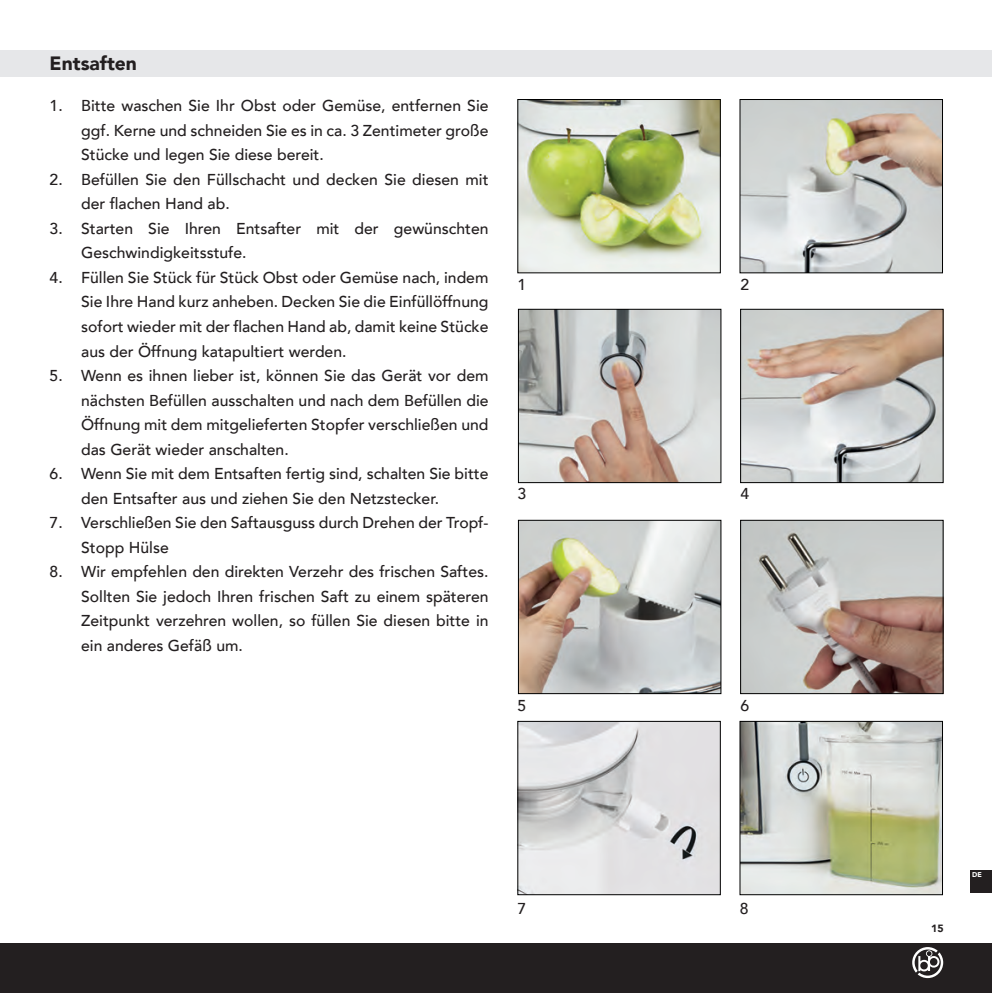
<style>
.page{position:relative;width:993px;height:993px;background:#fff}
.page>*{position:absolute;margin:0;border:0;box-sizing:border-box;transform-origin:0 0}
.t1{font:900 19.25px "Avenir LT";color:#231f20}
.t2{font:500 15.75px/24.5px "Avenir LT";color:#231f20;text-align:justify}
.t3{font:900 10.5px "Avenir LT";color:#231f20}
.t4{font:900 7px "Avenir LT";color:#fff}
</style>
<div class="page">
<div style="left:0;top:943px;width:990px;height:49px;background:#231f20"></div>
<div style="left:970px;top:870px;width:20px;height:22px;background:#231f20"></div>
<svg style="left:912px;top:947px;width:30px;height:30px"></svg>
<div style="left:0;top:50px;width:990px;height:26px;background:#e6e7e9"></div>
<img style="left:519px;top:101px;width:199px;height:170px">
<img style="left:741px;top:101px;width:199px;height:170px">
<img style="left:741px;top:723px;width:199px;height:169px">
<div style="left:739px;top:721px;width:203px;height:173px;border:1px solid #000"></div>
<img style="left:520px;top:522px;width:199px;height:169px">
<div style="left:518px;top:520px;width:203px;height:173px;border:1px solid #000"></div>
<img style="left:742px;top:522px;width:199px;height:169px">
<div style="left:740px;top:520px;width:203px;height:173px;border:1px solid #000"></div>
<img style="left:520px;top:311px;width:199px;height:169px">
<div style="left:518px;top:309px;width:203px;height:173px;border:1px solid #000"></div>
<img style="left:742px;top:311px;width:199px;height:169px">
<div style="left:740px;top:309px;width:203px;height:173px;border:1px solid #000"></div>
<img style="left:519px;top:723px;width:199px;height:169px">
<div style="left:517px;top:721px;width:203px;height:173px;border:1px solid #000"></div>
<p class="t1" style="left:50px;top:52px;width:89px">Entsaften</p>
<p class="t2" style="left:81px;top:94px;width:409px;text-indent:-32px">1. Bitte waschen Sie Ihr Obst oder Gemüse, entfernen Sie ggf. Kerne und schneiden Sie es in ca. 3 Zentimeter große Stücke und legen Sie diese bereit.</p>
<p class="t2" style="left:81px;top:167px;width:409px;text-indent:-32px">2. Befüllen Sie den Füllschacht und decken Sie diesen mit der flachen Hand ab.</p>
<p class="t2" style="left:81px;top:216px;width:409px;text-indent:-32px">3. Starten Sie Ihren Entsafter mit der gewünschten<br>Geschwindigkeitsstufe.</p>
<p class="t2" style="left:81px;top:265px;width:409px;text-indent:-32px">4. Füllen Sie Stück für Stück Obst oder Gemüse nach, indem Sie Ihre Hand kurz anheben. Decken Sie die Einfüllöffnung sofort wieder mit der flachen Hand ab, damit keine Stücke aus der Öffnung katapultiert werden.</p>
<p class="t2" style="left:81px;top:363px;width:409px;text-indent:-32px">5. Wenn es ihnen lieber ist, können Sie das Gerät vor dem nächsten Befüllen ausschalten und nach dem Befüllen die Öffnung mit dem mitgelieferten Stopfer verschließen und das Gerät wieder anschalten.</p>
<p class="t2" style="left:81px;top:461px;width:408px;text-indent:-32px">6. Wenn Sie mit dem Entsaften fertig sind, schalten Sie bitte den Entsafter aus und ziehen Sie den Netzstecker.</p>
<p class="t2" style="left:81px;top:510px;width:409px;text-indent:-32px">7. Verschließen Sie den Saftausguss durch Drehen der Tropf-<br>Stopp Hülse</p>
<p class="t2" style="left:81px;top:559px;width:409px;text-indent:-32px">8. Wir empfehlen den direkten Verzehr des frischen Saftes.<br>Sollten Sie jedoch Ihren frischen Saft zu einem späteren Zeitpunkt verzehren wollen, so füllen Sie diesen bitte in ein anderes Gefäß um.</p>
<p class="t2" style="left:517px;top:272px;width:10px">1</p>
<p class="t2" style="left:517px;top:482px;width:10px">3</p>
<p class="t2" style="left:517px;top:693px;width:10px">5</p>
<p class="t2" style="left:740px;top:272px;width:10px">2</p>
<p class="t2" style="left:740px;top:482px;width:10px">4</p>
<p class="t2" style="left:740px;top:693px;width:10px">6</p>
<p class="t2" style="left:517px;top:895px;width:10px">7</p>
<p class="t2" style="left:739px;top:895px;width:10px">8</p>
<p class="t3" style="left:930px;top:921px;width:14px">15</p>
<p class="t4" style="left:971px;top:870px;width:11px">DE</p>
</div>
